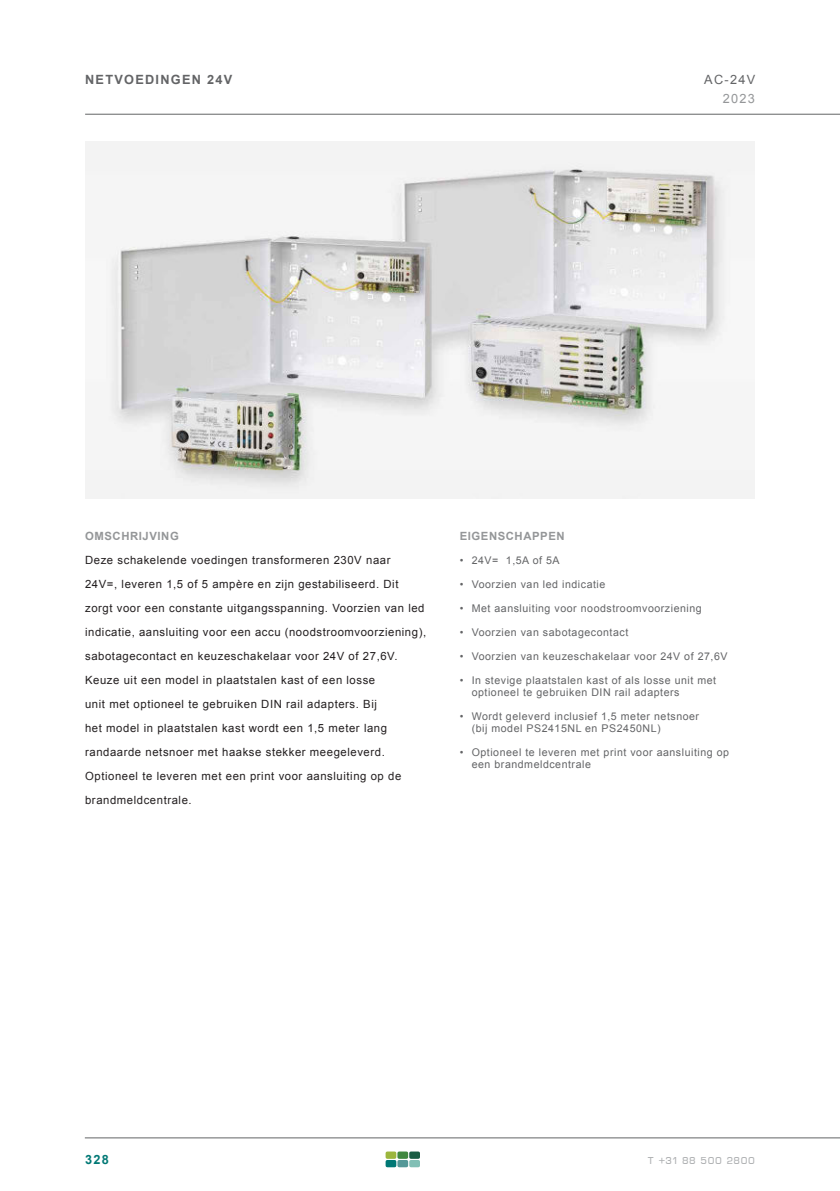
<style>
.page{position:relative;width:840px;height:1191px;background:#fff}
.page>*{position:absolute;margin:0;border:0;box-sizing:border-box;transform-origin:0 0}
.t1{font:700 12.8px "Arial";letter-spacing:.1em;color:#636466}
.t2{font:12.8px "Arial";color:#636466}
.t3{font:12.8px "Arial";color:#949698}
.t4{font:700 12.8px "Arial";color:#007875}
.t5{font:12px "Eurostile DCD";letter-spacing:.05em;color:#adafb1}
.t6{font:11.4px/24px "Arial";letter-spacing:.05em;color:#231f20}
.t7{font:700 11.4px "Arial";letter-spacing:.05em;color:#949698}
.t8{font:10.6px/12px "Arial";letter-spacing:.05em;color:#636466}
</style>
<div class="page">
<hr style="left:85px;top:1137px;width:754px;height:1px;background:#636466">
<svg style="left:385px;top:1151px;width:35px;height:16px"></svg>
<hr style="left:85px;top:114px;width:754px;height:1px;background:#636466">
<img style="left:85px;top:141px;width:669px;height:357px">
<p class="t1" style="left:85px;top:72px;width:149px">NETVOEDINGEN 24V</p>
<p class="t2" style="left:703px;top:75px;width:52px">AC-24V</p>
<p class="t3" style="left:722px;top:91px;width:34px">2023</p>
<p class="t7" style="left:85px;top:529px;width:95px">OMSCHRIJVING</p>
<p class="t6" style="left:85px;top:549px;width:342px">Deze schakelende voedingen transformeren 230V naar<br>24V=, leveren 1,5 of 5 ampère en zijn gestabiliseerd. Dit zorgt voor een constante uitgangsspanning. Voorzien van led indicatie, aansluiting voor een accu (noodstroomvoorziening), sabotagecontact en keuzeschakelaar voor 24V of 27,6V.<br>Keuze uit een model in plaatstalen kast of een losse<br>unit met optioneel te gebruiken DIN rail adapters. Bij<br>het model in plaatstalen kast wordt een 1,5 meter lang randaarde netsnoer met haakse stekker meegeleverd.<br>Optioneel te leveren met een print voor aansluiting op de brandmeldcentrale.</p>
<p class="t7" style="left:459px;top:529px;width:106px">EIGENSCHAPPEN</p>
<p class="t8" style="left:459px;top:555px;width:101px">• 24V= 1,5A of 5A</p>
<p class="t8" style="left:459px;top:579px;width:147px">• Voorzien van led indicatie</p>
<p class="t8" style="left:459px;top:603px;width:243px">• Met aansluiting voor noodstroomvoorziening</p>
<p class="t8" style="left:459px;top:627px;width:170px">• Voorzien van sabotagecontact</p>
<p class="t8" style="left:459px;top:651px;width:269px">• Voorzien van keuzeschakelaar voor 24V of 27,6V</p>
<p class="t8" style="left:471px;top:675px;width:246px;text-indent:-12px">• In stevige plaatstalen kast of als losse unit met optioneel te gebruiken DIN rail adapters</p>
<p class="t8" style="left:471px;top:711px;width:229px;text-indent:-12px">• Wordt geleverd inclusief 1,5 meter netsnoer (bij model PS2415NL en PS2450NL)</p>
<p class="t8" style="left:471px;top:747px;width:259px;text-indent:-12px">• Optioneel te leveren met print voor aansluiting op een brandmeldcentrale</p>
<p class="t4" style="left:85px;top:1152px;width:25px">328</p>
<p class="t5" style="left:647px;top:1153px;width:108px">t +31 88 500 2800</p>
</div>
